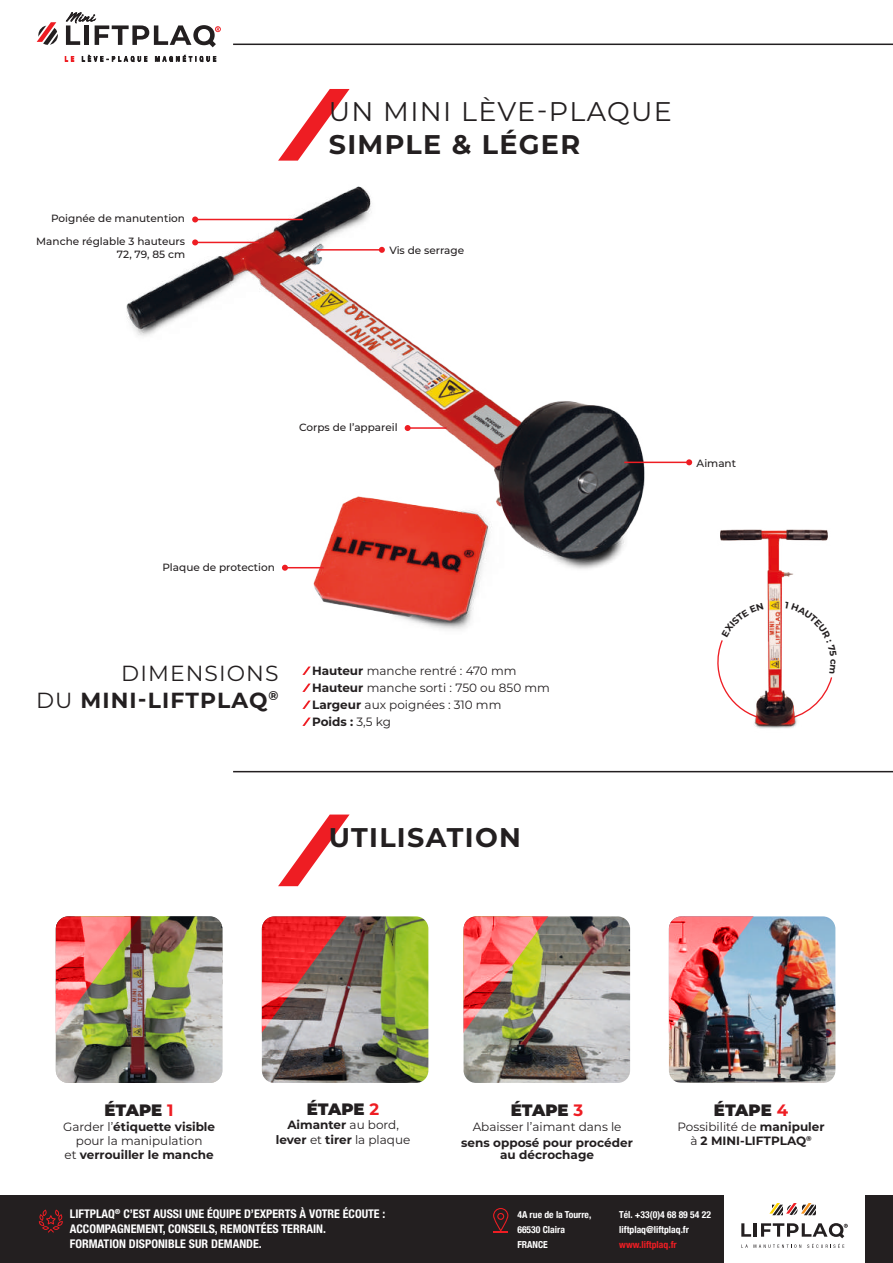
<style>
.page{position:relative;width:893px;height:1263px;background:#fff}
.page>*{position:absolute;margin:0;border:0;box-sizing:border-box;transform-origin:0 0}
.t1{font:700 27px "Montserrat";letter-spacing:.05em;color:#231f20}
.t2{font:27px "Montserrat";letter-spacing:.05em;color:#231f20}
.t3{font:700 21.9px/26.2px "Montserrat";letter-spacing:.05em;color:#231f20;text-align:right}
.t4{font:900 16.5px "Montserrat";letter-spacing:-.005em;color:#231f20}
.t5{font:700 12px/14.4px "Montserrat";color:#231f20;text-align:center}
.t6{font:700 condensed 12px/15px "Helvetica Neue";color:#fff}
.t7{font:12px/17px "Montserrat";color:#231f20}
.t8{font:500 10.5px/23px "Montserrat";color:#231f20;text-align:right}
.t9{font:700 condensed 9.6px/15px "Helvetica Neue";color:#fff}
.t10{font:700 condensed 9.6px "Helvetica Neue";color:#ee1d23}
.s1{font-weight:400}
.s2{font-weight:700}
.s3{font-weight:700;color:#ee1d23}
</style>
<div class="page">
<div style="left:0;top:1195px;width:893px;height:68px;background:#231f20"></div>
<img style="left:126px;top:186px;width:530px;height:443px">
<svg style="left:493px;top:1208px;width:15px;height:25px"></svg>
<svg style="left:39px;top:1209px;width:24px;height:23px"></svg>
<svg style="left:278px;top:814px;width:72px;height:72px"></svg>
<hr style="left:233px;top:44px;width:660px;height:1px;background:#231f20">
<hr style="left:233px;top:771px;width:660px;height:1px;background:#231f20">
<hr style="left:285px;top:567px;width:39px;height:1px;background:#ee1d23">
<svg style="left:282px;top:565px;width:6px;height:6px"></svg>
<hr style="left:408px;top:427px;width:38px;height:2px;background:#ee1d23">
<svg style="left:405px;top:425px;width:6px;height:6px"></svg>
<hr style="left:195px;top:219px;width:108px;height:1px;background:#ee1d23">
<svg style="left:192px;top:216px;width:6px;height:6px"></svg>
<hr style="left:195px;top:242px;width:64px;height:1px;background:#ee1d23">
<svg style="left:192px;top:239px;width:6px;height:6px"></svg>
<div style="left:724px;top:1195px;width:141px;height:68px;background:#fff"></div>
<svg style="left:741px;top:1223px;width:10px;height:14px"></svg>
<hr style="left:754px;top:1223px;width:3px;height:14px;background:#231f20">
<svg style="left:761px;top:1223px;width:87px;height:15px"></svg>
<svg style="left:741px;top:1244px;width:7px;height:4px"></svg>
<svg style="left:754px;top:1244px;width:47px;height:4px"></svg>
<svg style="left:807px;top:1244px;width:37px;height:4px"></svg>
<svg style="left:769px;top:1203px;width:47px;height:12px"></svg>
<svg style="left:278px;top:89px;width:72px;height:72px"></svg>
<svg style="left:302px;top:666px;width:9px;height:9px"></svg>
<svg style="left:302px;top:683px;width:9px;height:9px"></svg>
<svg style="left:302px;top:700px;width:9px;height:9px"></svg>
<svg style="left:302px;top:717px;width:9px;height:9px"></svg>
<svg style="left:37px;top:22px;width:21px;height:23px"></svg>
<svg style="left:66px;top:12px;width:155px;height:35px"></svg>
<svg style="left:65px;top:56px;width:9px;height:5px"></svg>
<svg style="left:82px;top:55px;width:65px;height:7px"></svg>
<svg style="left:155px;top:55px;width:61px;height:7px"></svg>
<img style="left:720px;top:529px;width:108px;height:200px">
<hr style="left:624px;top:462px;width:65px;height:1px;background:#ee1d23">
<svg style="left:686px;top:459px;width:6px;height:6px"></svg>
<hr style="left:317px;top:249px;width:65px;height:2px;background:#ee1d23">
<svg style="left:379px;top:247px;width:6px;height:6px"></svg>
<img style="left:56px;top:916px;width:166px;height:167px">
<img style="left:56px;top:916px;width:111px;height:154px">
<img style="left:262px;top:916px;width:166px;height:167px">
<svg style="left:262px;top:916px;width:111px;height:154px;background:#a36768"></svg>
<img style="left:464px;top:916px;width:166px;height:167px">
<img style="left:464px;top:916px;width:111px;height:154px">
<img style="left:669px;top:916px;width:166px;height:167px">
<img style="left:669px;top:916px;width:111px;height:154px">
<svg style="left:717px;top:602px;width:116px;height:122px"></svg>
<p class="t8" style="left:36px;top:207px;width:150px">Poignée de manutention<br>Manche réglable 3 hauteurs</p>
<p class="t8" style="left:117px;top:242px;width:70px">72, 79, 85 cm</p>
<h1 class="t2" style="left:329px;top:93px;width:345px">UN MINI LÈVE-PLAQUE</h1>
<h1 class="t1" style="left:329px;top:125px;width:253px">SIMPLE &amp; LÉGER</h1>
<p class="t8" style="left:389px;top:239px;width:76px">Vis de serrage</p>
<p class="t8" style="left:299px;top:415px;width:100px">Corps de l’appareil</p>
<p class="t8" style="left:162px;top:555px;width:114px">Plaque de protection</p>
<h2 class="t3" style="left:36px;top:659px;width:244px"><span class="s1">DIMENSIONS<br>DU</span> MINI-LIFTPLAQ<sup>®</sup></h2>
<p class="t7" style="left:312px;top:662px;width:239px"><span class="s2">Hauteur</span> manche rentré : 470 mm<br><span class="s2">Hauteur</span> manche sorti : 750 ou 850 mm<br><span class="s2">Largeur</span> aux poignées : 310 mm<br><span class="s2">Poids :</span> 3,5 kg</p>
<h1 class="t1" style="left:329px;top:818px;width:194px">UTILISATION</h1>
<p class="t8" style="left:697px;top:451px;width:41px">Aimant</p>
<h3 class="t4" style="left:105px;top:1098px;width:71px">ÉTAPE <span class="s3">1</span></h3>
<p class="t5" style="left:63px;top:1118px;width:153px"><span class="s1">Garder l’</span>étiquette visible <span class="s1">pour la manipulation<br>et</span> verrouiller le manche</p>
<h3 class="t4" style="left:307px;top:1096px;width:74px">ÉTAPE <span class="s3">2</span></h3>
<p class="t5" style="left:276px;top:1117px;width:136px">Aimanter <span class="s1">au bord, </span>lever <span class="s1">et</span> tirer <span class="s1">la plaque</span></p>
<h3 class="t4" style="left:511px;top:1098px;width:74px">ÉTAPE <span class="s3">3</span></h3>
<p class="t7" style="left:473px;top:1117px;width:150px">Abaisser l’aimant dans le</p>
<p class="t5" style="left:461px;top:1136px;width:173px;line-height:12.3px">sens opposé pour procéder au décrochage</p>
<h3 class="t4" style="left:714px;top:1098px;width:76px">ÉTAPE <span class="s3">4</span></h3>
<p class="t5" style="left:677px;top:1118px;width:149px"><span class="s1">Possibilité de</span> manipuler <span class="s1">à</span> 2 MINI-LIFTPLAQ<sup>®</sup></p>
<p class="t6" style="left:70px;top:1205px;width:317px">LIFTPLAQ<sup>®</sup> C’EST AUSSI UNE ÉQUIPE D’EXPERTS À VOTRE ÉCOUTE :<br>ACCOMPAGNEMENT, CONSEILS, REMONTÉES TERRAIN.<br>FORMATION DISPONIBLE SUR DEMANDE.</p>
<p class="t9" style="left:517px;top:1206px;width:76px">4A rue de la Tourre,<br>66530 Claira<br>FRANCE</p>
<p class="t9" style="left:619px;top:1206px;width:93px">Tél. +33(0)4 68 89 54 22 liftplaq@liftplaq.fr</p>
<p class="t10" style="left:619px;top:1236px;width:59px">www.liftplaq.fr</p>
</div>
